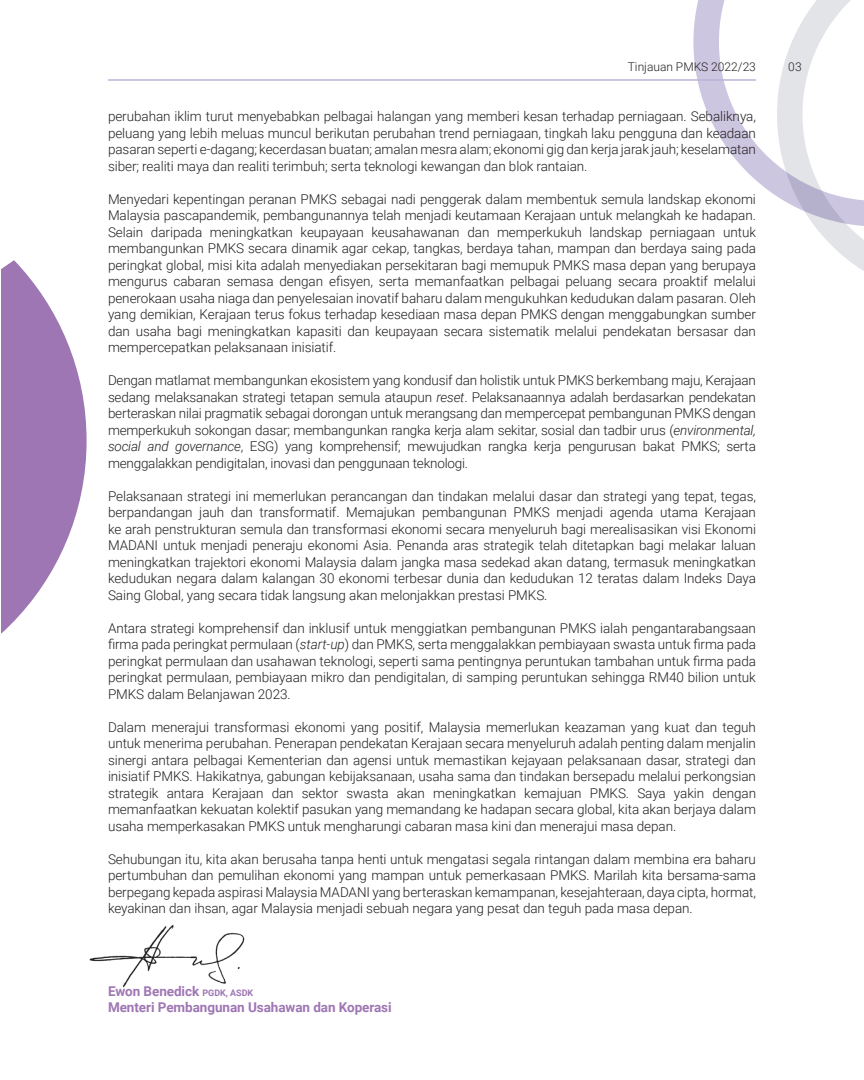
<style>
.page{position:relative;width:864px;height:1080px;background:#fff}
.page>*{position:absolute;margin:0;border:0;box-sizing:border-box;transform-origin:0 0}
.t1{font:300 13.5px/16.5px "Roboto";letter-spacing:-.005em;color:#231f20;text-align:justify}
.t2{font:700 13.5px "Roboto";letter-spacing:-.005em;color:#9e76b3}
.t3{font:300 12px "Roboto";color:#231f20}
.s1{font-style:italic}
.s2{font-size:9px}
</style>
<div class="page">
<svg style="left:693px;top:0;width:80px;height:194px"></svg>
<svg style="left:773px;top:0;width:91px;height:271px"></svg>
<hr style="left:108px;top:79px;width:648px;height:2px;background:#bdb2d7">
<svg style="left:2px;top:260px;width:85px;height:373px;fill:#9e76b3"></svg>
<img style="left:89px;top:924px;width:156px;height:64px">
<p class="t3" style="left:628px;top:58px;width:130px">Tinjauan PMKS 2022/23</p>
<p class="t3" style="left:788px;top:58px;width:15px">03</p>
<p class="t1" style="left:108px;top:108px;width:650px">perubahan iklim turut menyebabkan pelbagai halangan yang memberi kesan terhadap perniagaan. Sebaliknya, peluang yang lebih meluas muncul berikutan perubahan trend perniagaan, tingkah laku pengguna dan keadaan pasaran seperti e-dagang; kecerdasan buatan; amalan mesra alam; ekonomi gig dan kerja jarak jauh; keselamatan siber; realiti maya dan realiti terimbuh; serta teknologi kewangan dan blok rantaian.</p>
<p class="t1" style="left:108px;top:190px;width:650px">Menyedari kepentingan peranan PMKS sebagai nadi penggerak dalam membentuk semula landskap ekonomi Malaysia pascapandemik, pembangunannya telah menjadi keutamaan Kerajaan untuk melangkah ke hadapan.<br>Selain daripada meningkatkan keupayaan keusahawanan dan memperkukuh landskap perniagaan untuk membangunkan PMKS secara dinamik agar cekap, tangkas, berdaya tahan, mampan dan berdaya saing pada peringkat global, misi kita adalah menyediakan persekitaran bagi memupuk PMKS masa depan yang berupaya mengurus cabaran semasa dengan efisyen, serta memanfaatkan pelbagai peluang secara proaktif melalui penerokaan usaha niaga dan penyelesaian inovatif baharu dalam mengukuhkan kedudukan dalam pasaran. Oleh yang demikian, Kerajaan terus fokus terhadap kesediaan masa depan PMKS dengan menggabungkan sumber dan usaha bagi meningkatkan kapasiti dan keupayaan secara sistematik melalui pendekatan bersasar dan mempercepatkan pelaksanaan inisiatif.</p>
<p class="t1" style="left:108px;top:372px;width:650px">Dengan matlamat membangunkan ekosistem yang kondusif dan holistik untuk PMKS berkembang maju, Kerajaan sedang melaksanakan strategi tetapan semula ataupun <span class="s1">reset</span>. Pelaksanaannya adalah berdasarkan pendekatan berteraskan nilai pragmatik sebagai dorongan untuk merangsang dan mempercepat pembangunan PMKS dengan memperkukuh sokongan dasar; membangunkan rangka kerja alam sekitar, sosial dan tadbir urus (<span class="s1">environmental, social and governance</span>, ESG) yang komprehensif; mewujudkan rangka kerja pengurusan bakat PMKS; serta menggalakkan pendigitalan, inovasi dan penggunaan teknologi.</p>
<p class="t1" style="left:108px;top:487px;width:650px">Pelaksanaan strategi ini memerlukan perancangan dan tindakan melalui dasar dan strategi yang tepat, tegas, berpandangan jauh dan transformatif. Memajukan pembangunan PMKS menjadi agenda utama Kerajaan</p>
<p class="t1" style="left:108px;top:520px;width:650px">ke arah penstrukturan semula dan transformasi ekonomi secara menyeluruh bagi merealisasikan visi Ekonomi MADANI untuk menjadi peneraju ekonomi Asia. Penanda aras strategik telah ditetapkan bagi melakar laluan meningkatkan trajektori ekonomi Malaysia dalam jangka masa sedekad akan datang, termasuk meningkatkan kedudukan negara dalam kalangan 30 ekonomi terbesar dunia dan kedudukan 12 teratas dalam Indeks Daya Saing Global, yang secara tidak langsung akan melonjakkan prestasi PMKS.</p>
<p class="t1" style="left:108px;top:619px;width:650px">Antara strategi komprehensif dan inklusif untuk menggiatkan pembangunan PMKS ialah pengantarabangsaan firma pada peringkat permulaan (<span class="s1">start-up</span>) dan PMKS, serta menggalakkan pembiayaan swasta untuk firma pada peringkat permulaan dan usahawan teknologi, seperti sama pentingnya peruntukan tambahan untuk firma pada peringkat permulaan, pembiayaan mikro dan pendigitalan, di samping peruntukan sehingga RM40 bilion untuk PMKS dalam Belanjawan 2023.</p>
<p class="t1" style="left:108px;top:718px;width:650px">Dalam menerajui transformasi ekonomi yang positif, Malaysia memerlukan keazaman yang kuat dan teguh untuk menerima perubahan. Penerapan pendekatan Kerajaan secara menyeluruh adalah penting dalam menjalin sinergi antara pelbagai Kementerian dan agensi untuk memastikan kejayaan pelaksanaan dasar, strategi dan inisiatif PMKS. Hakikatnya, gabungan kebijaksanaan, usaha sama dan tindakan bersepadu melalui perkongsian strategik antara Kerajaan dan sektor swasta akan meningkatkan kemajuan PMKS. Saya yakin dengan memanfaatkan kekuatan kolektif pasukan yang memandang ke hadapan secara global, kita akan berjaya dalam usaha memperkasakan PMKS untuk mengharungi cabaran masa kini dan menerajui masa depan.</p>
<p class="t1" style="left:108px;top:850px;width:650px">Sehubungan itu, kita akan berusaha tanpa henti untuk mengatasi segala rintangan dalam membina era baharu pertumbuhan dan pemulihan ekonomi yang mampan untuk pemerkasaan PMKS. Marilah kita bersama-sama berpegang kepada aspirasi Malaysia MADANI yang berteraskan kemampanan, kesejahteraan, daya cipta, hormat, keyakinan dan ihsan, agar Malaysia menjadi sebuah negara yang pesat dan teguh pada masa depan.</p>
<p class="t2" style="left:108px;top:981px;width:147px">Ewon Benedick <span class="s2">PGDK, ASDK</span></p>
<p class="t2" style="left:108px;top:998px;width:285px">Menteri Pembangunan Usahawan dan Koperasi</p>
</div>
